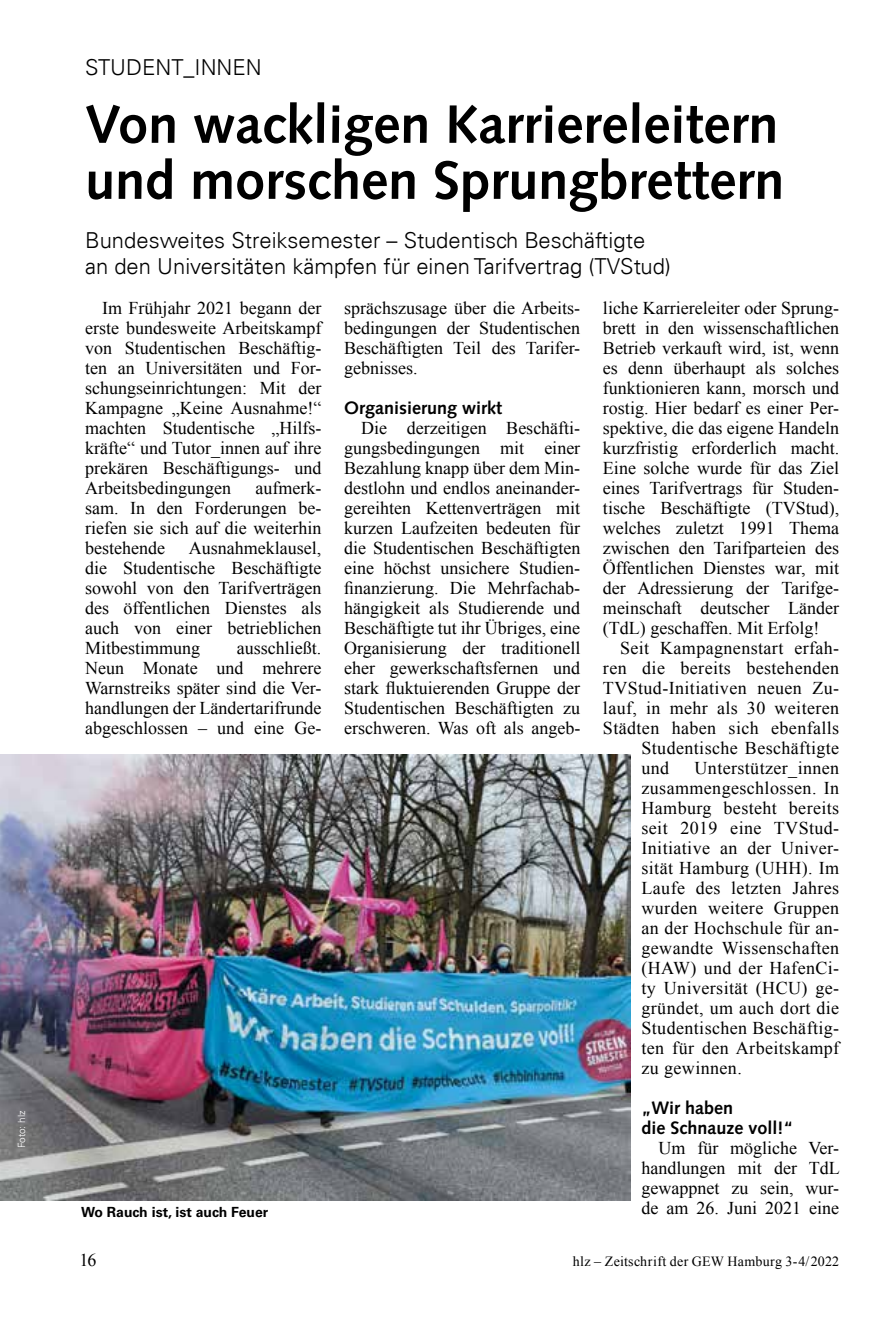
<style>
.page{position:relative;width:896px;height:1333px;background:#fff}
.page>*{position:absolute;margin:0;border:0;box-sizing:border-box;transform-origin:0 0}
.t1{font:700 54px/56px "Syntax";color:#000}
.t2{font:300 22px/26.4px "Univers 45";color:#000}
.t3{font:18px/20px "Times New Roman";color:#000;text-align:justify}
.t4{font:18px "Times New Roman";letter-spacing:.02em;color:#000}
.t5{font:700 18px/20px "Syntax";color:#000}
.t6{font:14px "Times New Roman";letter-spacing:.015em;color:#000}
.t7{font:700 14px "Univers LT";color:#000}
.t8{font:300 10px "Univers 45";color:#fff}
</style>
<div class="page">
<img style="left:0;top:754px;width:630px;height:446px">
<p class="t8" style="left:16px;top:1148px;width:39px;rotate:-90deg">Foto: hlz</p>
<p class="t2" style="left:85px;top:54px;width:178px">STUDENT_INNEN</p>
<h1 class="t1" style="left:85px;top:96px;width:701px">Von wackligen Karriereleitern und morschen Sprungbrettern</h1>
<p class="t2" style="left:85px;top:227px;width:587px">Bundesweites Streiksemester – Studentisch Beschäftigte an den Universitäten kämpfen für einen Tarifvertrag (TVStud)</p>
<p class="t3" style="left:85px;top:298px;width:238px;text-indent:17px">Im Frühjahr 2021 begann der erste bundesweite Arbeitskampf von Studentischen Beschäftig&shy;ten an Universitäten und For&shy;schungseinrichtungen: Mit der Kampagne „Keine Ausnahme!“ machten Studentische „Hilfs&shy;kräfte“ und Tutor_innen auf ihre prekären Beschäftigungs- und Arbeitsbedingungen</p>
<p class="t3" style="left:603px;top:297px;width:238px">liche Karriereleiter oder Sprung&shy;brett in den wissenschaftlichen Betrieb verkauft wird, ist, wenn es denn überhaupt als solches funktionieren kann, morsch und rostig. Hier bedarf es einer Per&shy;spektive, die das eigene Handeln kurzfristig erforderlich macht.<br>Eine solche wurde für das Ziel eines Tarifvertrags für Studen&shy;tische Beschäftigte (TVStud), welches zuletzt 1991 Thema zwischen den Tarifparteien des Öffentlichen Dienstes war, mit der Adressierung der Tarifge&shy;meinschaft deutscher Länder (TdL) geschaffen. Mit Erfolg!</p>
<p class="t4" style="left:620px;top:636px;width:221px">Seit Kampagnenstart erfah-</p>
<p class="t4" style="left:603px;top:656px;width:238px">ren die bereits bestehenden</p>
<p class="t4" style="left:603px;top:676px;width:238px">TVStud-Initiativen neuen Zu-</p>
<p class="t4" style="left:603px;top:696px;width:238px">lauf, in mehr als 30 weiteren</p>
<p class="t4" style="left:603px;top:716px;width:238px">Städten haben sich ebenfalls</p>
<p class="t4" style="left:641px;top:736px;width:199px">Studentische Beschäftigte</p>
<p class="t3" style="left:641px;top:757px;width:29px">und</p>
<p class="t3" style="left:344px;top:298px;width:238px">sprächszusage über die Arbeits&shy;bedingungen der Studentischen Beschäftigten Teil des Tarifer&shy;gebnisses.</p>
<p class="t5" style="left:344px;top:398px;width:159px">Organisierung wirkt</p>
<p class="t3" style="left:344px;top:418px;width:238px;text-indent:17px">Die derzeitigen Beschäfti&shy;gungsbedingungen mit einer Bezahlung knapp über dem Min&shy;destlohn und endlos aneinander&shy;gereihten Kettenverträgen mit kurzen Laufzeiten bedeuten für die Studentischen Beschäftigten eine höchst unsichere Studien&shy;finanzierung. Die Mehrfachab&shy;hängigkeit als Studierende und Beschäftigte tut ihr Übriges, eine Organisierung der traditionell eher gewerkschaftsfernen und stark fluktuierenden Gruppe der Studentischen Beschäftigten zu erschweren. Was oft als angeb-</p>
<p class="t3" style="left:85px;top:478px;width:238px;text-indent:170px">aufmerk&shy;sam. In den Forderungen be&shy;riefen sie sich auf die weiterhin bestehende</p>
<p class="t3" style="left:85px;top:538px;width:238px;text-indent:104px">Ausnahmeklausel, die Studentische Beschäftigte sowohl von den Tarifverträgen des öffentlichen Dienstes als auch von einer betrieblichen Mitbestimmung</p>
<p class="t3" style="left:85px;top:638px;width:238px;text-indent:152px">ausschließt.<br>Neun Monate und mehrere Warnstreiks später sind die Ver&shy;handlungen der Ländertarifrunde abgeschlossen – und eine Ge-</p>
<p class="t3" style="left:641px;top:757px;width:199px;text-indent:53px">Unterstützer_innen zusammengeschlossen. In Hamburg besteht bereits seit 2019 eine TVStud-Initiative an der Univer&shy;sität Hamburg (UHH). Im Laufe des letzten Jahres wurden weitere Gruppen an der Hochschule für an&shy;gewandte Wissenschaften (HAW) und der HafenCi&shy;ty Universität (HCU) ge&shy;gründet, um auch dort die Studentischen Beschäftig&shy;ten für den Arbeitskampf zu gewinnen.</p>
<p class="t5" style="left:641px;top:1098px;width:154px">„Wir haben<br>die Schnauze voll!“</p>
<p class="t3" style="left:641px;top:1137px;width:200px;text-indent:17px">Um für mögliche Ver&shy;handlungen mit der TdL gewappnet zu sein, wur-</p>
<p class="t7" style="left:81px;top:1203px;width:189px">Wo Rauch ist, ist auch Feuer</p>
<p class="t3" style="left:641px;top:1197px;width:199px">de am 26. Juni 2021 eine</p>
<p class="t3" style="left:79px;top:1249px;width:18px">16</p>
<p class="t6" style="left:573px;top:1251px;width:268px">hlz – Zeitschrift der GEW Hamburg 3-4/2022</p>
</div>
